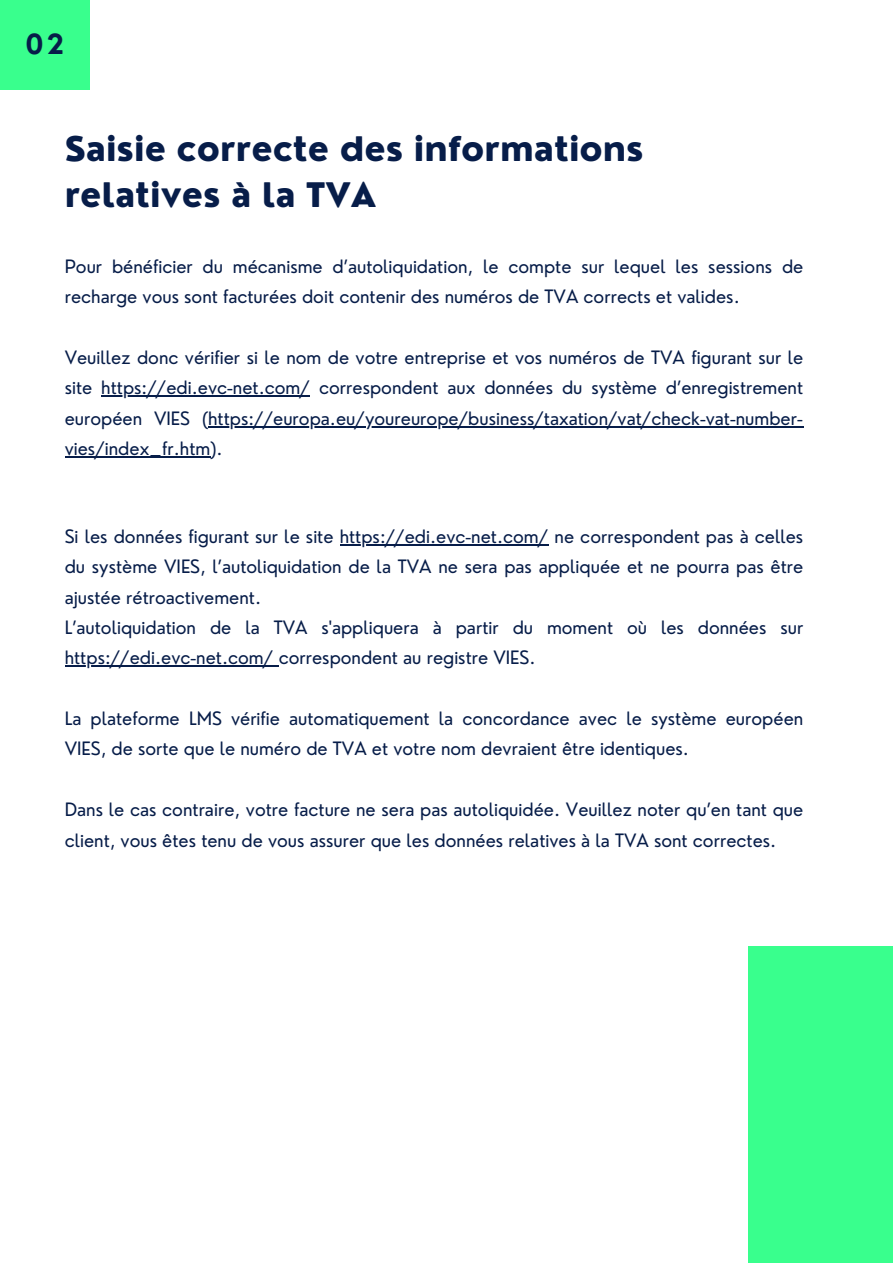
<style>
.page{position:relative;width:893px;height:1264px;background:#fff}
.page>*{position:absolute;margin:0;border:0;box-sizing:border-box;transform-origin:0 0}
.t1{font:800 33px/46px "Nourd";color:#071d49}
.t2{font:700 27px "Nourd";color:#071d49}
.t3{font:18px/30.3px "Nourd";color:#071d49}
</style>
<div class="page">
<div style="left:0;top:0;width:89px;height:89px;background:#39ff8d"></div>
<hr style="left:101px;top:395px;width:209px;height:2px;background:#071d49">
<hr style="left:208px;top:426px;width:595px;height:1px;background:#071d49">
<hr style="left:65px;top:456px;width:145px;height:1px;background:#071d49">
<hr style="left:340px;top:544px;width:208px;height:1px;background:#071d49">
<hr style="left:65px;top:665px;width:214px;height:1px;background:#071d49">
<div style="left:748px;top:945px;width:144px;height:317px;background:#39ff8d"></div>
<p class="t2" style="left:25px;top:27px;width:40px">02</p>
<p class="t1" style="left:65px;top:125px;width:580px">Saisie correcte des informations relatives à la TVA</p>
<p class="t3" style="left:65px;top:251px;width:740px">Pour bénéficier du mécanisme d’autoliquidation, le compte sur lequel les sessions de recharge vous sont facturées doit contenir des numéros de TVA corrects et valides.</p>
<p class="t3" style="left:65px;top:342px;width:740px;text-align:justify">Veuillez donc vérifier si le nom de votre entreprise et vos numéros de TVA figurant sur le site https://edi.evc-net.com/ correspondent aux données du système d’enregistrement européen VIES (https://europa.eu/youreurope/business/taxation/vat/check-vat-number&shy;vies/index_fr.htm).</p>
<p class="t3" style="left:65px;top:521px;width:740px;text-align:justify">Si les données figurant sur le site https://edi.evc-net.com/ ne correspondent pas à celles du système VIES, l’autoliquidation de la TVA ne sera pas appliquée et ne pourra pas être ajustée rétroactivement.</p>
<p class="t3" style="left:65px;top:612px;width:740px">L’autoliquidation de la TVA s'appliquera à partir du moment où les données sur https://edi.evc-net.com/ correspondent au registre VIES.</p>
<p class="t3" style="left:65px;top:703px;width:740px">La plateforme LMS vérifie automatiquement la concordance avec le système européen<br>VIES, de sorte que le numéro de TVA et votre nom devraient être identiques.</p>
<p class="t3" style="left:65px;top:794px;width:740px">Dans le cas contraire, votre facture ne sera pas autoliquidée. Veuillez noter qu’en tant que client, vous êtes tenu de vous assurer que les données relatives à la TVA sont correctes.</p>
</div>
